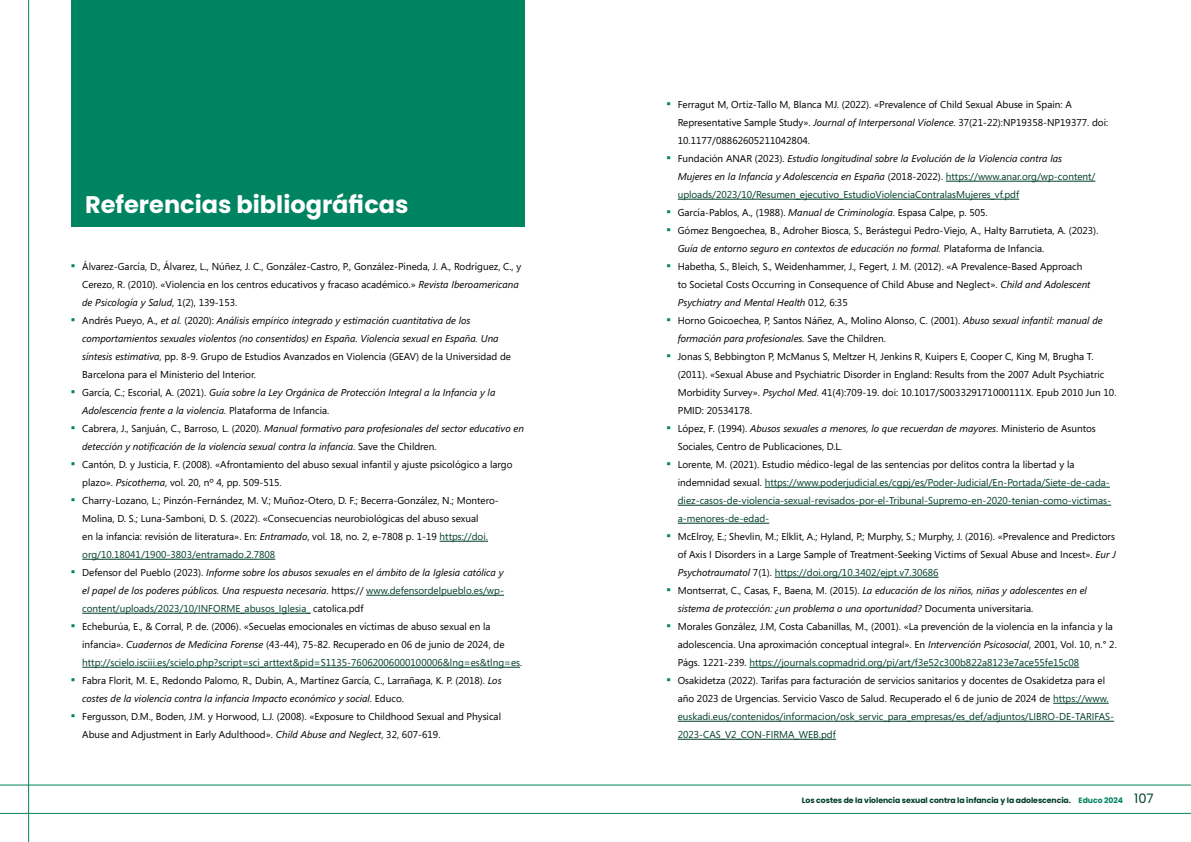
<style>
.page{position:relative;width:1191px;height:842px;background:#fff}
.page>*{position:absolute;margin:0;border:0;box-sizing:border-box;transform-origin:0 0}
.t1{font:700 24px "Poppins";color:#fff}
.t2{font:10px/18px "Segoe";color:#000}
.t3{font:italic 10px/18px "Segoe";color:#000}
.t4{font:10px/18px "Segoe";color:#003e2c}
.t5{font:700 7.7px "Poppins";letter-spacing:-.005em;color:#003e2c}
.s1{font-weight:700;font-size:13px;color:#008360}
.s2{font-style:italic}
.s3{font-weight:700;font-style:normal;font-size:13px;color:#008360}
.s4{font-style:normal}
.s5{color:#003e2c}
.s6{font-style:normal;color:#003e2c}
.s7{color:#000}
.s8{font-style:italic;color:#000}
.s9{color:#008360}
.s10{font-weight:400;font-size:13px}
</style>
<div class="page">
<hr style="left:28px;top:0;width:1px;height:842px;background:#008360">
<hr style="left:0;top:813px;width:1191px;height:1px;background:#008360">
<hr style="left:0;top:785px;width:1191px;height:1px;background:#008360">
<hr style="left:439px;top:541px;width:49px;height:1px;background:#003e2c">
<hr style="left:82px;top:559px;width:193px;height:1px;background:#003e2c">
<hr style="left:366px;top:595px;width:138px;height:1px;background:#003e2c">
<hr style="left:82px;top:613px;width:228px;height:1px;background:#003e2c">
<hr style="left:82px;top:667px;width:438px;height:1px;background:#003e2c">
<div style="left:71px;top:0;width:453px;height:227px;background:#008360"></div>
<hr style="left:946px;top:181px;width:149px;height:1px;background:#003e2c">
<hr style="left:677px;top:199px;width:342px;height:1px;background:#003e2c">
<hr style="left:764px;top:487px;width:346px;height:1px;background:#003e2c">
<hr style="left:677px;top:505px;width:434px;height:1px;background:#003e2c">
<hr style="left:677px;top:523px;width:92px;height:1px;background:#003e2c">
<hr style="left:774px;top:577px;width:164px;height:1px;background:#003e2c">
<hr style="left:749px;top:667px;width:330px;height:1px;background:#003e2c">
<hr style="left:1053px;top:703px;width:55px;height:1px;background:#003e2c">
<hr style="left:677px;top:721px;width:437px;height:1px;background:#003e2c">
<hr style="left:677px;top:739px;width:159px;height:1px;background:#003e2c">
<h1 class="t1" style="left:85px;top:190px;width:325px">Referencias bibliográficas</h1>
<p class="t2" style="left:82px;top:257px;width:441px;text-indent:-11px"><span class="s1">▪</span> Álvarez-García, D., Álvarez, L., Núñez, J. C., González-Castro, P., González-Pineda, J. A., Rodríguez, C., y<br>Cerezo, R. (2010). «Violencia en los centros educativos y fracaso académico.» <span class="s2">Revista Iberoamericana de Psicología y Salud</span>, 1(2), 139-153.</p>
<p class="t3" style="left:82px;top:312px;width:430px;text-indent:-11px"><span class="s3">▪</span> <span class="s4">Andrés Pueyo, A.,</span> et al. <span class="s4">(2020):</span> Análisis empírico integrado y estimación cuantitativa de los comportamientos sexuales violentos (no consentidos) en España. Violencia sexual en España. Una síntesis estimativa<span class="s4">, pp. 8-9. Grupo de Estudios Avanzados en Violencia (GEAV) de la Universidad de Barcelona para el Ministerio del Interior.</span></p>
<p class="t3" style="left:82px;top:384px;width:415px;text-indent:-11px"><span class="s3">▪</span> <span class="s4">García, C.; Escorial, A. (2021).</span> Guía sobre la Ley Orgánica de Protección Integral a la Infancia y la<br>Adolescencia frente a la violencia. <span class="s4">Plataforma de Infancia.</span></p>
<p class="t3" style="left:82px;top:420px;width:443px;text-indent:-11px"><span class="s3">▪</span> <span class="s4">Cabrera, J., Sanjuán, C., Barroso, L. (2020).</span> Manual formativo para profesionales del sector educativo en detección y notificación de la violencia sexual contra la infancia<span class="s4">. Save the Children.</span></p>
<p class="t2" style="left:82px;top:455px;width:432px;text-indent:-11px"><span class="s1">▪</span> Cantón, D. y Justicia, F. (2008). «Afrontamiento del abuso sexual infantil y ajuste psicológico a largo plazo». <span class="s2">Psicothema</span>, vol. 20, nº 4, pp. 509-515.</p>
<p class="t2" style="left:82px;top:491px;width:418px;text-indent:-11px"><span class="s1">▪</span> Charry-Lozano, L.; Pinzón-Fernández, M. V.; Muñoz-Otero, D. F.; Becerra-González, N.; Montero-Molina, D. S.; Luna-Samboni, D. S. (2022). «Consecuencias neurobiológicas del abuso sexual<br>en la infancia: revisión de literatura». En: <span class="s2">Entramado</span>, vol. 18, no. 2, e-7808 p. 1-19 <span class="s5">https://doi. org/10.18041/1900-3803/entramado.2.7808</span></p>
<p class="t3" style="left:82px;top:564px;width:423px;text-align:justify;text-indent:-11px"><span class="s3">▪</span> <span class="s4">Defensor del Pueblo (2023).</span> Informe sobre los abusos sexuales en el ámbito de la Iglesia católica y el papel de los poderes públicos. Una respuesta necesaria<span class="s4">. https://</span> <span class="s6">www.defensordelpueblo.es/wp&shy;content/uploads/2023/10/INFORME_abusos_Iglesia_</span> <span class="s4">catolica.pdf</span></p>
<p class="t2" style="left:82px;top:617px;width:441px;text-indent:-11px"><span class="s1">▪</span> Echeburúa, E., &amp; Corral, P. de. (2006). «Secuelas emocionales en víctimas de abuso sexual en la infancia». <span class="s2">Cuadernos de Medicina Forense</span> (43-44), 75-82. Recuperado en 06 de junio de 2024, de <span class="s5">http://scielo.isciii.es/scielo.php?script=sci_arttext&amp;pid=S1135-76062006000100006&amp;lng=es&amp;tlng=es</span>.</p>
<p class="t2" style="left:82px;top:671px;width:421px;text-indent:-11px"><span class="s1">▪</span> Fabra Florit, M. E., Redondo Palomo, R., Dubin, A., Martínez García, C., Larrañaga, K. P. (2018). <span class="s2">Los costes de la violencia contra la infancia Impacto económico y social.</span> Educo.</p>
<p class="t2" style="left:82px;top:707px;width:420px;text-indent:-11px"><span class="s1">▪</span> Fergusson, D.M., Boden, J.M. y Horwood, L.J. (2008). «Exposure to Childhood Sexual and Physical<br>Abuse and Adjustment in Early Adulthood». <span class="s2">Child Abuse and Neglect</span>, 32, 607-619.</p>
<p class="t2" style="left:677px;top:95px;width:432px;text-indent:-11px"><span class="s1">▪</span> Ferragut M, Ortiz-Tallo M, Blanca MJ. (2022). «Prevalence of Child Sexual Abuse in Spain: A<br>Representative Sample Study». <span class="s2">Journal of Interpersonal Violence</span>. 37(21-22):NP19358-NP19377. doi:<br>10.1177/08862605211042804.</p>
<p class="t4" style="left:677px;top:149px;width:419px;text-indent:-11px"><span class="s1">▪</span> <span class="s7">Fundación ANAR (2023).</span> <span class="s8">Estudio longitudinal sobre la Evolución de la Violencia contra las<br>Mujeres en la Infancia y Adolescencia en España</span> <span class="s7">(2018-2022).</span> https://www.anar.org/wp-content/ uploads/2023/10/Resumen_ejecutivo_EstudioViolenciaContralasMujeres_vf.pdf</p>
<p class="t2" style="left:666px;top:203px;width:323px"><span class="s1">▪</span> García-Pablos, A., (1988). <span class="s2">Manual de Criminología</span>. Espasa Calpe, p. 505.</p>
<p class="t2" style="left:677px;top:221px;width:422px;text-indent:-11px"><span class="s1">▪</span> Gómez Bengoechea, B., Adroher Biosca, S., Berástegui Pedro-Viejo, A., Halty Barrutieta, A. (2023).<br><span class="s2">Guía de entorno seguro en contextos de educación no formal.</span> Plataforma de Infancia.</p>
<p class="t2" style="left:677px;top:257px;width:414px;text-indent:-11px"><span class="s1">▪</span> Habetha, S., Bleich, S., Weidenhammer, J., Fegert, J. M. (2012). «A Prevalence-Based Approach to Societal Costs Occurring in Consequence of Child Abuse and Neglect». <span class="s2">Child and Adolescent<br>Psychiatry and Mental Health</span> 012, 6:35</p>
<p class="t2" style="left:677px;top:311px;width:426px;text-indent:-11px"><span class="s1">▪</span> Horno Goicoechea, P, Santos Náñez, A., Molino Alonso, C. (2001). <span class="s2">Abuso sexual infantil: manual de formación para profesionales.</span> Save the Children.</p>
<p class="t2" style="left:677px;top:347px;width:440px;text-indent:-11px"><span class="s1">▪</span> Jonas S, Bebbington P, McManus S, Meltzer H, Jenkins R, Kuipers E, Cooper C, King M, Brugha T. (2011). «Sexual Abuse and Psychiatric Disorder in England: Results from the 2007 Adult Psychiatric Morbidity Survey». <span class="s2">Psychol Med</span>. 41(4):709-19. doi: 10.1017/S003329171000111X. Epub 2010 Jun 10.<br>PMID: 20534178.</p>
<p class="t2" style="left:677px;top:419px;width:419px;text-indent:-11px"><span class="s1">▪</span> López, F. (1994). <span class="s2">Abusos sexuales a menores, lo que recuerdan de mayores</span>. Ministerio de Asuntos<br>Sociales, Centro de Publicaciones, D.L.</p>
<p class="t4" style="left:677px;top:455px;width:435px;text-indent:-11px"><span class="s1">▪</span> <span class="s7">Lorente, M. (2021). Estudio médico-legal de las sentencias por delitos contra la libertad y la indemnidad sexual.</span> https://www.poderjudicial.es/cgpj/es/Poder-Judicial/En-Portada/Siete-de-cada&shy;diez-casos-de-violencia-sexual-revisados-por-el-Tribunal-Supremo-en-2020-tenian-como-victimas&shy;a-menores-de-edad-</p>
<p class="t2" style="left:677px;top:527px;width:440px;text-align:justify;text-indent:-11px"><span class="s1">▪</span> McElroy, E.; Shevlin, M.; Elklit, A.; Hyland, P.; Murphy, S.; Murphy, J. (2016). «Prevalence and Predictors of Axis I Disorders in a Large Sample of Treatment-Seeking Victims of Sexual Abuse and Incest». <span class="s2">Eur J Psychotraumatol</span> 7(1). <span class="s5">https://doi.org/10.3402/ejpt.v7.30686</span></p>
<p class="t3" style="left:677px;top:582px;width:411px;text-indent:-11px"><span class="s3">▪</span> <span class="s4">Montserrat, C., Casas, F., Baena, M. (2015).</span> La educación de los niños, niñas y adolescentes en el sistema de protección: ¿un problema o una oportunidad? <span class="s4">Documenta universitaria.</span></p>
<p class="t2" style="left:677px;top:617px;width:440px;text-indent:-11px"><span class="s1">▪</span> Morales González, J.M, Costa Cabanillas, M., (2001). «La prevención de la violencia en la infancia y la adolescencia. Una aproximación conceptual integral». En <span class="s2">Intervención Psicosocial</span>, 2001, Vol. 10, n.° 2.<br>Págs. 1221-239. <span class="s5">https://journals.copmadrid.org/pi/art/f3e52c300b822a8123e7ace55fe15c08</span></p>
<p class="t2" style="left:677px;top:671px;width:438px;text-indent:-11px"><span class="s1">▪</span> Osakidetza (2022). Tarifas para facturación de servicios sanitarios y docentes de Osakidetza para el año 2023 de Urgencias. Servicio Vasco de Salud. Recuperado el 6 de junio de 2024 de <span class="s5">https://www. euskadi.eus/contenidos/informacion/osk_servic_para_empresas/es_def/adjuntos/LIBRO-DE-TARIFAS-2023-CAS_V2_CON-FIRMA_WEB.pdf</span></p>
<p class="t5" style="left:802px;top:795px;width:353px">Los costes de la violencia sexual contra la infancia y la adolescencia. <span class="s9">Educo 2024</span> <span class="s10">107</span></p>
</div>
